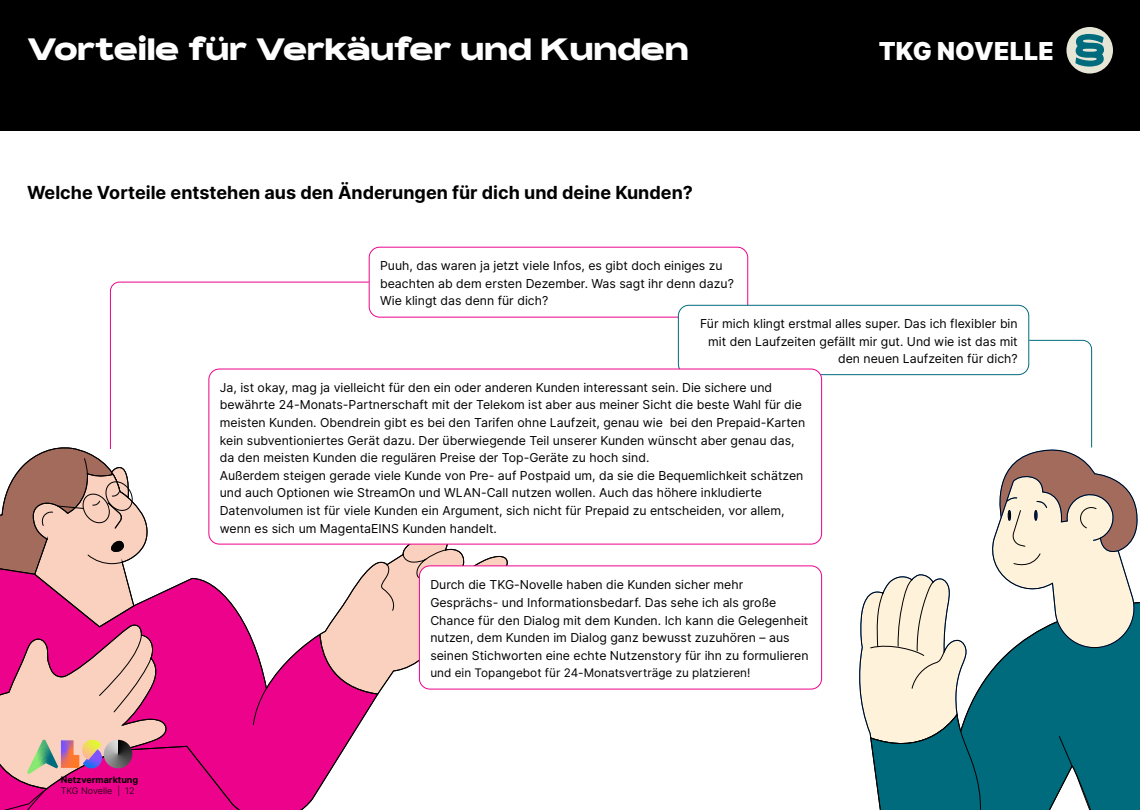
<style>
.page{position:relative;width:1140px;height:810px;background:#fff}
.page>*{position:absolute;margin:0;border:0;box-sizing:border-box;transform-origin:0 0}
.t1{font:700 30px "Rois";letter-spacing:-.02em;color:#fff}
.t2{font:900 24.75px "Inter";letter-spacing:.01em;color:#fff}
.t3{font:700 18px "Inter";color:#000}
.t4{font:12.3px/17.6px "Inter";color:#000}
.t5{font:11.77px "Inter";color:#000}
.t6{font:700 9px "Inter";color:#000}
.t7{font:300 9px "Inter";color:#000}
</style>
<div class="page">
<div style="left:0;top:0;width:1140px;height:130px;background:#000"></div>
<svg style="left:167px;top:725px;width:192px;height:85px;background:#eb2298"></svg>
<svg style="left:167px;top:544px;width:341px;height:181px"></svg>
<svg style="left:167px;top:539px;width:100px;height:150px"></svg>
<svg style="left:859px;top:574px;width:91px;height:162px"></svg>
<svg style="left:870px;top:595px;width:270px;height:215px;background:#53969c"></svg>
<svg style="left:0;top:445px;width:167px;height:365px;background:#e085a3"></svg>
<div style="left:369px;top:247px;width:379px;height:71px;border:1px solid #ed028c;border-radius:11px"></div>
<div style="left:678px;top:305px;width:351px;height:70px;background:#fff;border-radius:11px"></div>
<div style="left:678px;top:305px;width:351px;height:70px;border:1px solid #006b7d;border-radius:11px"></div>
<div style="left:209px;top:369px;width:613px;height:175px;background:#fff;border-radius:11px"></div>
<div style="left:208px;top:369px;width:614px;height:175px;border:1px solid #ed028c;border-radius:11px"></div>
<div style="left:419px;top:566px;width:403px;height:123px;background:#fff;border-radius:11px"></div>
<div style="left:419px;top:566px;width:403px;height:123px;border:1px solid #ed028c;border-radius:11px"></div>
<svg style="left:110px;top:281px;width:260px;height:169px"></svg>
<svg style="left:985px;top:340px;width:155px;height:311px"></svg>
<div style="left:1066px;top:27px;width:47px;height:47px;background:#e6e6d7;border-radius:50%"></div>
<svg style="left:1075px;top:34px;width:29px;height:33px"></svg>
<p class="t1" style="left:27px;top:32px;width:664px">Vorteile für Verkäufer und Kunden</p>
<p class="t3" style="left:27px;top:180px;width:668px">Welche Vorteile entstehen aus den Änderungen für dich und deine Kunden?</p>
<p class="t2" style="left:879px;top:33px;width:177px">TKG NOVELLE</p>
<p class="t4" style="left:380px;top:256px;width:355px">Puuh, das waren ja jetzt viele Infos, es gibt doch einiges zu beachten ab dem ersten Dezember. Was sagt ihr denn dazu?<br>Wie klingt das denn für dich?</p>
<p class="t4" style="left:700px;top:315px;width:319px;text-align:right">Für mich klingt erstmal alles super. Das ich flexibler bin mit den Laufzeiten gefällt mir gut. Und wie ist das mit den neuen Laufzeiten für dich?</p>
<p class="t4" style="left:220px;top:378px;width:587px">Ja, ist okay, mag ja vielleicht für den ein oder anderen Kunden interessant sein. Die sichere und bewährte 24-Monats-Partnerschaft mit der Telekom ist aber aus meiner Sicht die beste Wahl für die meisten Kunden. Obendrein gibt es bei den Tarifen ohne Laufzeit, genau wie bei den Prepaid-Karten kein subventioniertes Gerät dazu. Der überwiegende Teil unserer Kunden wünscht aber genau das, da den meisten Kunden die regulären Preise der Top-Geräte zu hoch sind.</p>
<p class="t4" style="left:220px;top:466px;width:585px">Außerdem steigen gerade viele Kunde von Pre- auf Postpaid um, da sie die Bequemlichkeit schätzen und auch Optionen wie StreamOn und WLAN-Call nutzen wollen. Auch das höhere inkludierte Datenvolumen ist für viele Kunden ein Argument, sich nicht für Prepaid zu entscheiden, vor allem, wenn es sich um MagentaEINS Kunden handelt.</p>
<p class="t6" style="left:61px;top:773px;width:79px">Netzvermarktung</p>
<p class="t7" style="left:61px;top:784px;width:76px">TKG Novelle | 12</p>
<p class="t4" style="left:430px;top:576px;width:380px">Durch die TKG-Novelle haben die Kunden sicher mehr Gesprächs- und Informationsbedarf. Das sehe ich als große Chance für den Dialog mit dem Kunden. Ich kann die Gelegenheit nutzen, dem Kunden im Dialog ganz bewusst zuzuhören – aus seinen Stichworten eine echte Nutzenstory für ihn zu formulieren</p>
<p class="t5" style="left:430px;top:665px;width:322px">und ein Topangebot für 24-Monatsverträge zu platzieren!</p>
</div>
